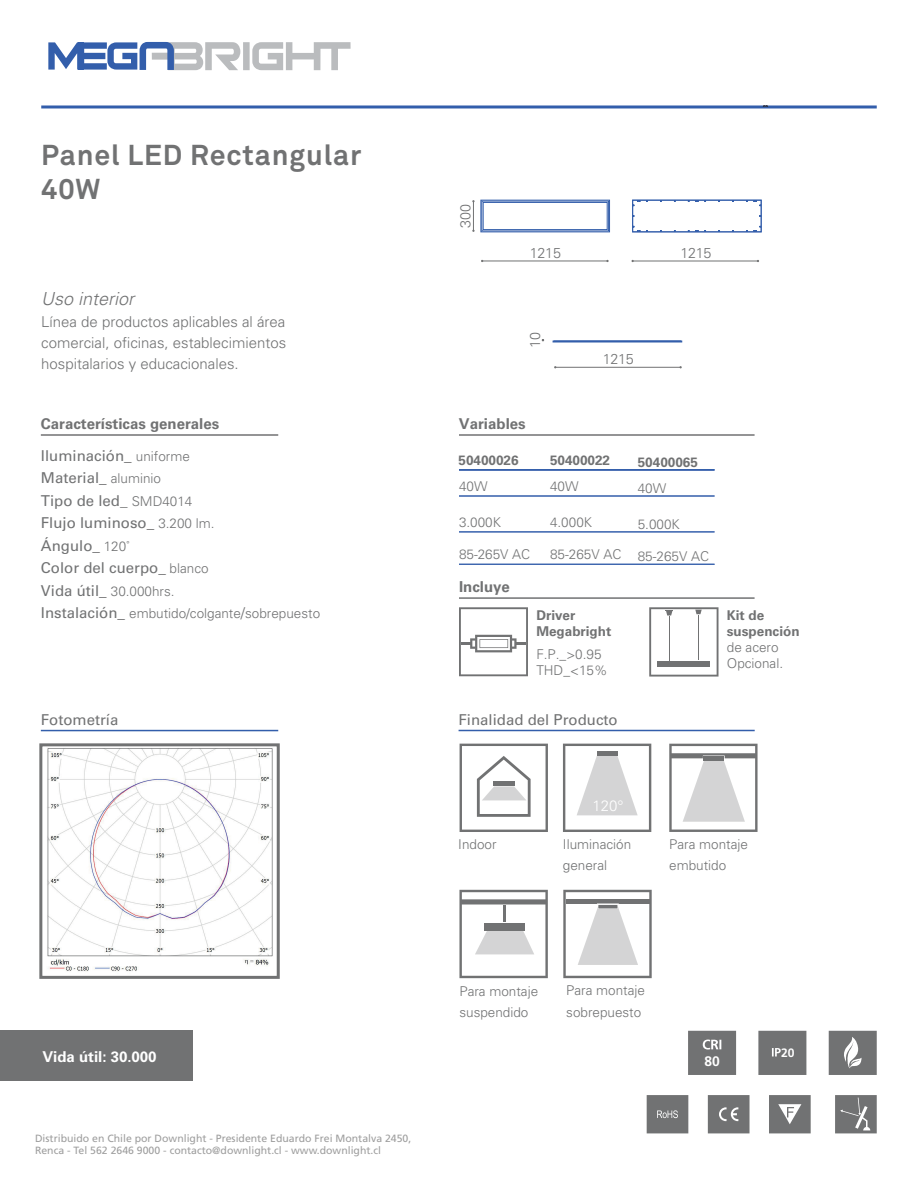
<style>
.page{position:relative;width:918px;height:1188px;background:#fff}
.page>*{position:absolute;margin:0;border:0;box-sizing:border-box;transform-origin:0 0}
.t1{font:700 28.5px/34.2px "Akkurat";letter-spacing:.03em;color:#717273}
.t2{font:italic 300 18px "Univers LT Std";color:#717273}
.t3{font:15px/22.5px "Univers LT Std";color:#717273}
.t4{font:300 15px/21px "Univers LT Std";color:#717273;text-align:justify}
.t5{font:700 15px "Univers";color:#717273}
.t6{font:15px "Univers";color:#717273}
.t7{font:700 15px "Univers LT Std";color:#fff}
.t8{font:300 15px "Univers LT Std";color:#fff}
.t9{font:300 14.4px "Univers LT Std";letter-spacing:-.02em;color:#717273}
.t10{font:700 13.8px "Frutiger";color:#fff}
.t11{font:300 13.5px/21px "Univers LT Std";color:#717273}
.t12{font:700 13.5px/16.2px "Univers LT Std";color:#717273}
.t13{font:700 13.5px "Univers";color:#717273}
.t14{font:700 12.15px "Frutiger";color:#fff}
.t15{font:10.5px/12.6px "Frutiger";color:#9e9e9e}
.s1{font-family:"Univers";font-weight:300}
.s2{font-weight:300;font-size:13.5px}
.s3{font-weight:400;font-size:15px}
.s4{font-family:"Univers";font-size:15px}
</style>
<div class="page">
<svg style="left:48px;top:42px;width:303px;height:28px"></svg>
<hr style="left:41px;top:105px;width:836px;height:3px;background:#335eab">
<svg style="left:835px;top:1095px;width:42px;height:38px;background:#7e7f80"></svg>
<svg style="left:708px;top:1095px;width:42px;height:38px;background:#7a7b7c"></svg>
<svg style="left:647px;top:1095px;width:41px;height:38px;background:#767778"></svg>
<svg style="left:769px;top:1095px;width:42px;height:38px;background:#848586"></svg>
<svg style="left:829px;top:1031px;width:48px;height:44px;background:#828384"></svg>
<div style="left:758px;top:1031px;width:48px;height:44px;background:#717273"></div>
<div style="left:0;top:1031px;width:193px;height:50px;background:#717273"></div>
<svg style="left:688px;top:1031px;width:48px;height:44px;background:#777879"></svg>
<hr style="left:459px;top:730px;width:296px;height:1px;background:#335eab">
<svg style="left:460px;top:744px;width:88px;height:88px"></svg>
<svg style="left:669px;top:744px;width:89px;height:88px"></svg>
<hr style="left:704px;top:756px;width:20px;height:4px;background:#717273">
<svg style="left:459px;top:890px;width:89px;height:88px"></svg>
<svg style="left:563px;top:890px;width:89px;height:88px"></svg>
<svg style="left:563px;top:744px;width:88px;height:88px"></svg>
<img style="left:39px;top:743px;width:241px;height:236px">
<div style="left:481px;top:200px;width:129px;height:32px;border:1px solid #335eab"></div>
<div style="left:481px;top:201px;width:128px;height:30px;border:1px solid #335eab"></div>
<div style="left:483px;top:202px;width:125px;height:28px;border:1px solid #335eab"></div>
<div style="left:632px;top:200px;width:130px;height:32px;border:1px solid #335eab"></div>
<svg style="left:633px;top:226px;width:15px;height:6px"></svg>
<svg style="left:633px;top:200px;width:15px;height:6px"></svg>
<svg style="left:688px;top:230px;width:18px;height:2px"></svg>
<svg style="left:746px;top:226px;width:15px;height:6px"></svg>
<svg style="left:688px;top:200px;width:18px;height:2px"></svg>
<svg style="left:746px;top:200px;width:15px;height:6px"></svg>
<div style="left:553px;top:341px;width:129px;height:1px;border:1px solid #335eab"></div>
<div style="left:554px;top:341px;width:127px;height:1px;border:1px solid #335eab"></div>
<hr style="left:41px;top:434px;width:237px;height:2px;background:#717273">
<hr style="left:459px;top:434px;width:296px;height:2px;background:#717273">
<hr style="left:459px;top:496px;width:256px;height:1px;background:#335eab">
<hr style="left:459px;top:469px;width:256px;height:2px;background:#335eab">
<hr style="left:459px;top:532px;width:256px;height:1px;background:#335eab">
<hr style="left:459px;top:564px;width:256px;height:1px;background:#335eab">
<hr style="left:41px;top:730px;width:237px;height:1px;background:#335eab">
<hr style="left:555px;top:367px;width:126px;height:1px;background:#717273">
<hr style="left:633px;top:261px;width:125px;height:1px;background:#717273">
<hr style="left:482px;top:261px;width:126px;height:1px;background:#717273">
<hr style="left:473px;top:201px;width:1px;height:30px;background:#717273">
<hr style="left:459px;top:597px;width:296px;height:2px;background:#717273">
<svg style="left:459px;top:607px;width:69px;height:69px"></svg>
<svg style="left:649px;top:607px;width:70px;height:70px"></svg>
<hr style="left:669px;top:616px;width:1px;height:45px;background:#717273">
<div style="left:658px;top:662px;width:52px;height:5px;background:#717273"></div>
<h1 class="t1" style="left:41px;top:138px;width:322px">Panel LED Rectangular<br>40W</h1>
<h2 class="t2" style="left:41px;top:287px;width:95px">Uso interior</h2>
<p class="t4" style="left:41px;top:311px;width:247px">Línea de productos aplicables al área comercial, oficinas, establecimientos hospitalarios y educacionales.</p>
<p class="t9" style="left:457px;top:228px;width:25px;rotate:-90deg">300</p>
<p class="t9" style="left:530px;top:244px;width:33px">1215</p>
<p class="t9" style="left:680px;top:244px;width:33px">1215</p>
<p class="t9" style="left:526px;top:348px;width:17px;rotate:-90deg">10</p>
<p class="t9" style="left:603px;top:351px;width:33px">1215</p>
<p class="t5" style="left:41px;top:415px;width:180px">Características generales</p>
<p class="t5" style="left:459px;top:415px;width:68px">Variables</p>
<p class="t3" style="left:41px;top:444px;width:175px">Iluminación<span class="s1">_</span> <span class="s2">uniforme<br></span>Material<span class="s1">_</span> <span class="s2">aluminio<br></span>Tipo de led_ <span class="s2">SMD4014<br></span>Flujo luminoso<span class="s1">_</span> <span class="s2">3.200 lm.<br></span>Ángulo<span class="s1">_</span> <span class="s2">120˚<br></span>Color del cuerpo<span class="s1">_</span> <span class="s2">blanco</span></p>
<p class="t11" style="left:41px;top:580px;width:281px;line-height:22.5px"><span class="s3">Vida útil</span><span class="s4">_</span> 30.000hrs.<br><span class="s3">Instalación</span><span class="s4">_</span> embutido/colgante<span class="s4">/</span>sobrepuesto</p>
<p class="t6" style="left:41px;top:710px;width:79px">Fotometría</p>
<p class="t13" style="left:459px;top:452px;width:62px">50400026</p>
<p class="t13" style="left:550px;top:452px;width:62px">50400022</p>
<p class="t11" style="left:459px;top:476px;width:30px">40W</p>
<p class="t11" style="left:459px;top:512px;width:44px">3.000K</p>
<p class="t11" style="left:459px;top:544px;width:73px">85-265V AC</p>
<p class="t5" style="left:459px;top:578px;width:52px">Incluye</p>
<p class="t11" style="left:550px;top:476px;width:30px">40W</p>
<p class="t11" style="left:550px;top:512px;width:44px">4.000K</p>
<p class="t11" style="left:550px;top:544px;width:73px">85-265V AC</p>
<p class="t12" style="left:536px;top:607px;width:77px">Driver<br>Megabright</p>
<p class="t11" style="left:536px;top:645px;width:73px;line-height:16.5px">F.P._&gt;0.95<br>THD_&lt;15%</p>
<p class="t6" style="left:459px;top:710px;width:161px">Finalidad del Producto</p>
<p class="t13" style="left:638px;top:454px;width:62px">50400065</p>
<p class="t11" style="left:638px;top:477px;width:30px">40W</p>
<p class="t11" style="left:638px;top:513px;width:44px">5.000K</p>
<p class="t11" style="left:638px;top:546px;width:73px">85-265V AC</p>
<p class="t12" style="left:727px;top:607px;width:74px">Kit de suspención</p>
<p class="t11" style="left:727px;top:639px;width:58px;line-height:16.2px">de acero<br>Opcional.</p>
<p class="t8" style="left:592px;top:796px;width:33px">120°</p>
<p class="t11" style="left:458px;top:834px;width:40px">Indoor</p>
<p class="t11" style="left:669px;top:834px;width:80px">Para montaje embutido</p>
<p class="t11" style="left:563px;top:834px;width:70px">Iluminación general</p>
<p class="t7" style="left:42px;top:1048px;width:116px">Vida útil: 30.000</p>
<p class="t15" style="left:35px;top:1132px;width:378px">Distribuido en Chile por Downlight - Presidente Eduardo Frei Montalva 2450,<br>Renca - Tel 562 2646 9000 - contacto@downlight.cl - www.downlight.cl</p>
<p class="t11" style="left:459px;top:980px;width:80px">Para montaje suspendido</p>
<p class="t11" style="left:566px;top:980px;width:80px">Para montaje sobrepuesto</p>
<p class="t10" style="left:705px;top:1053px;width:17px">80</p>
<p class="t14" style="left:781px;top:1045px;width:15px">20</p>
</div>
